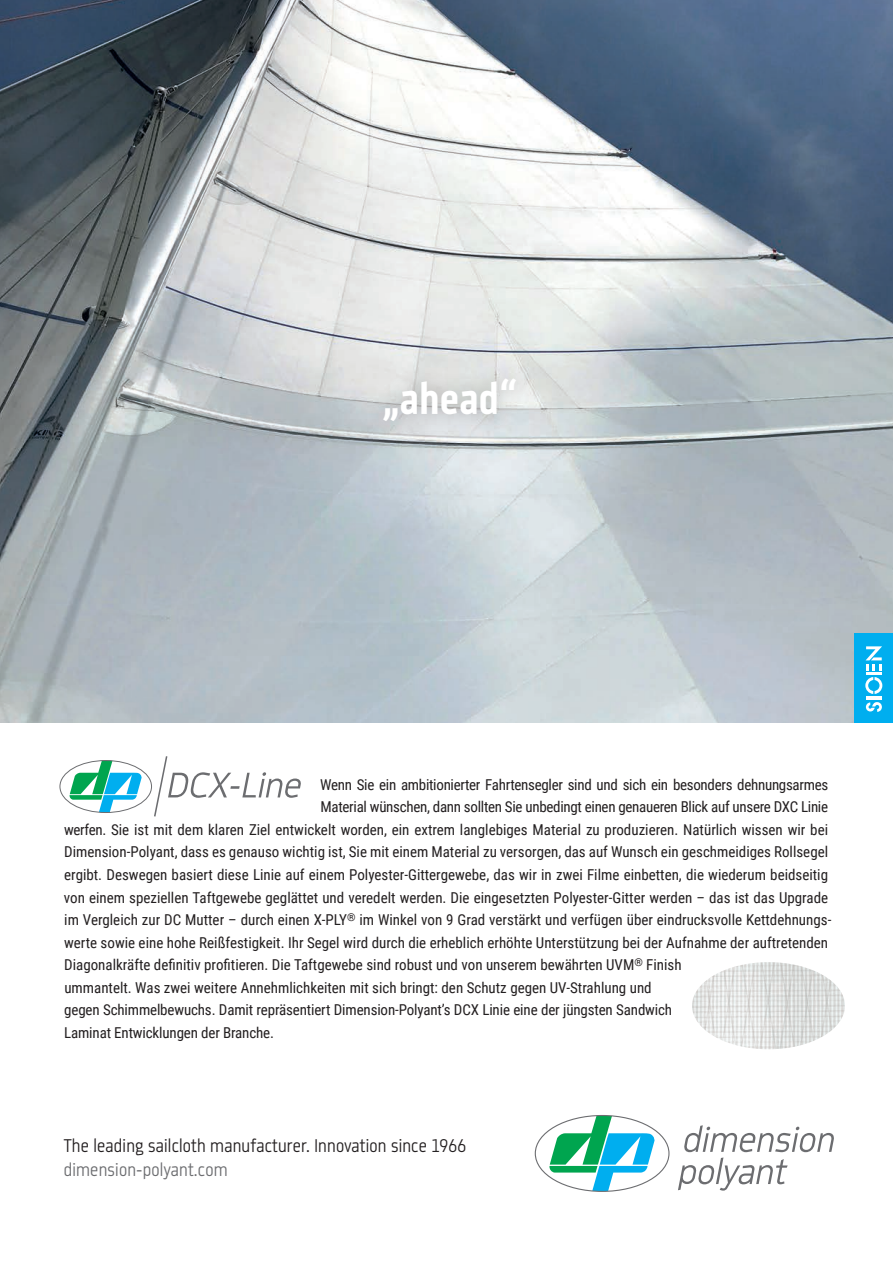
<style>
.page{position:relative;width:893px;height:1263px;background:#fff}
.page>*{position:absolute;margin:0;border:0;box-sizing:border-box;transform-origin:0 0}
.t1{font:700 46.5px "Metroflex Narrow";color:#fff}
.t2{font:300 19.5px "Metroflex Narrow";letter-spacing:.01em;color:#231f20}
.t3{font:300 19.5px "Metroflex Narrow";letter-spacing:.01em;color:#6c6d70}
.t4{font:15px "Roboto Condensed";color:#231f20}
.t5{font:15px "Roboto Condensed";letter-spacing:-.02em;color:#231f20}
.s1{font-family:"Roboto";font-weight:500}
</style>
<div class="page">
<img style="left:0;top:0;width:893px;height:723px">
<svg style="left:549px;top:1115px;width:106px;height:76px"></svg>
<svg style="left:678px;top:1125px;width:156px;height:65px"></svg>
<div style="left:855px;top:634px;width:38px;height:89px;background:#00aeef"></div>
<svg style="left:866px;top:702px;width:16px;height:10px"></svg>
<svg style="left:865px;top:677px;width:17px;height:17px"></svg>
<hr style="left:866px;top:696px;width:16px;height:3px;background:#fff">
<hr style="left:866px;top:672px;width:16px;height:3px;background:#fff">
<svg style="left:865px;top:646px;width:17px;height:25px"></svg>
<svg style="left:154px;top:756px;width:147px;height:61px"></svg>
<svg style="left:69px;top:760px;width:73px;height:52px"></svg>
<div style="left:60px;top:760px;width:92px;height:53px;border:1px solid #6c6d70;border-radius:50%"></div>
<img style="left:692px;top:962px;width:153px;height:87px">
<div style="left:367px;top:360px;width:166px;height:78px;background:#231f20;opacity:.29"></div>
<h1 class="t1" style="left:382px;top:371px;width:136px"><span class="s1">„</span>ahead<span class="s1">“</span></h1>
<p class="t5" style="left:320px;top:774px;width:510px">Wenn Sie ein ambitionierter Fahrtensegler sind und sich ein besonders dehnungsarmes</p>
<p class="t5" style="left:321px;top:797px;width:509px">Material wünschen, dann sollten Sie unbedingt einen genaueren Blick auf unsere DXC Linie</p>
<p class="t4" style="left:64px;top:819px;width:765px">werfen. Sie ist mit dem klaren Ziel entwickelt worden, ein extrem langlebiges Material zu produzieren. Natürlich wissen wir bei</p>
<p class="t4" style="left:64px;top:842px;width:765px">Dimension-Polyant, dass es genauso wichtig ist, Sie mit einem Material zu versorgen, das auf Wunsch ein geschmeidiges Rollsegel</p>
<p class="t4" style="left:64px;top:864px;width:765px">ergibt. Deswegen basiert diese Linie auf einem Polyester-Gittergewebe, das wir in zwei Filme einbetten, die wiederum beidseitig</p>
<p class="t4" style="left:64px;top:887px;width:766px">von einem speziellen Taftgewebe geglättet und veredelt werden. Die eingesetzten Polyester-Gitter werden – das ist das Upgrade</p>
<p class="t4" style="left:64px;top:909px;width:769px">im Vergleich zur DC Mutter – durch einen X-PLY<sup>®</sup> im Winkel von 9 Grad verstärkt und verfügen über eindrucksvolle Kettdehnungs-</p>
<p class="t4" style="left:64px;top:932px;width:766px">werte sowie eine hohe Reißfestigkeit. Ihr Segel wird durch die erheblich erhöhte Unterstützung bei der Aufnahme der auftretenden</p>
<p class="t4" style="left:64px;top:954px;width:619px">Diagonalkräfte definitiv profitieren. Die Taftgewebe sind robust und von unserem bewährten UVM<sup>®</sup> Finish</p>
<p class="t4" style="left:64px;top:977px;width:589px">ummantelt. Was zwei weitere Annehmlichkeiten mit sich bringt: den Schutz gegen UV-Strahlung und</p>
<p class="t4" style="left:64px;top:999px;width:609px">gegen Schimmelbewuchs. Damit repräsentiert Dimension-Polyant’s DCX Linie eine der jüngsten Sandwich</p>
<p class="t4" style="left:64px;top:1022px;width:211px">Laminat Entwicklungen der Branche.</p>
<h2 class="t2" style="left:64px;top:1134px;width:404px">The leading sailcloth manufacturer. Innovation since 1966</h2>
<h2 class="t3" style="left:64px;top:1158px;width:165px">dimension-polyant.com</h2>
</div>
